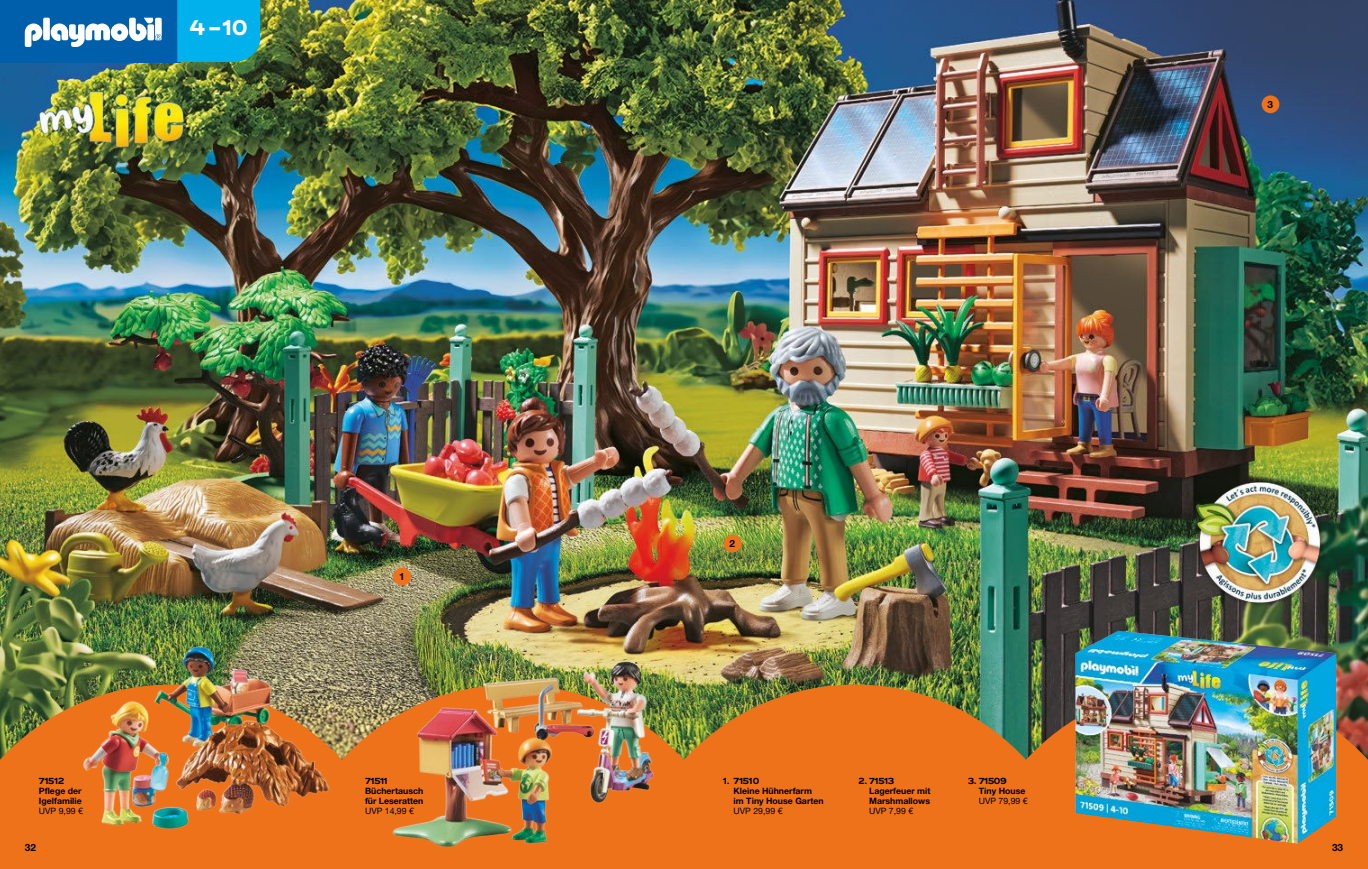
<style>
.page{position:relative;width:1368px;height:869px;background:#fff}
.page>*{position:absolute;margin:0;border:0;box-sizing:border-box;transform-origin:0 0}
.t1{font:700 21.25px "Byrd";color:#fff}
.t2{font:700 10px "Helvetica Neue World 75";color:#000}
.t3{font:700 8.75px/10px "Helvetica Neue World 75";color:#000}
.t4{font:8.75px "Helvetica Neue World 55 Roman";color:#000}
.t5{font:700 8.75px "Byrd";letter-spacing:-.04em;color:#000}
</style>
<div class="page">
<img style="left:0;top:0;width:1368px;height:684px">
<svg style="left:0;top:684px;width:83px;height:184px;background:#cb721f"></svg>
<svg style="left:332px;top:684px;width:60px;height:184px;background:#d57b30"></svg>
<img style="left:392px;top:611px;width:268px;height:257px">
<img style="left:83px;top:579px;width:249px;height:289px">
<div style="left:393px;top:567px;width:18px;height:18px;background:#ee7219;border-radius:50%"></div>
<img style="left:38px;top:89px;width:147px;height:60px">
<div style="left:0;top:0;width:181px;height:62px;background:#005faa"></div>
<svg style="left:25px;top:23px;width:17px;height:24px"></svg>
<div style="left:43px;top:18px;width:7px;height:22px;background:#fff;border-radius:2px"></div>
<svg style="left:51px;top:18px;width:111px;height:29px"></svg>
<div style="left:177px;top:0;width:83px;height:62px;background:#00b1eb"></div>
<div style="left:745px;top:684px;width:220px;height:184px;background:#ee7219"></div>
<svg style="left:965px;top:684px;width:403px;height:184px;background:#c96e25"></svg>
<img style="left:1075px;top:630px;width:261px;height:213px">
<div style="left:1261px;top:95px;width:18px;height:18px;background:#ee7219;border-radius:50%"></div>
<div style="left:724px;top:534px;width:17px;height:18px;background:#ee7219;border-radius:50%"></div>
<img style="left:1190px;top:472px;width:138px;height:138px">
<img style="left:623px;top:684px;width:122px;height:185px">
<h1 class="t1" style="left:190px;top:18px;width:60px">4 – 10</h1>
<p class="t5" style="left:39px;top:776px;width:27px">71512</p>
<p class="t3" style="left:39px;top:786px;width:44px">Pflege der<br>Igelfamilie</p>
<p class="t4" style="left:39px;top:807px;width:46px">UVP 9,99 €</p>
<p class="t2" style="left:25px;top:843px;width:13px">32</p>
<p class="t2" style="left:399px;top:573px;width:7px">1</p>
<p class="t5" style="left:365px;top:776px;width:24px">71511</p>
<p class="t3" style="left:365px;top:786px;width:60px">Büchertausch für Leseratten</p>
<p class="t4" style="left:365px;top:807px;width:50px">UVP 14,99 €</p>
<p class="t2" style="left:729px;top:540px;width:7px">2</p>
<p class="t5" style="left:723px;top:776px;width:38px">1. 71510</p>
<p class="t3" style="left:733px;top:786px;width:92px">Kleine Hühnerfarm im Tiny House Garten</p>
<p class="t4" style="left:733px;top:807px;width:50px">UVP 29,99 €</p>
<p class="t5" style="left:858px;top:776px;width:37px">2. 71513</p>
<p class="t3" style="left:869px;top:786px;width:63px">Lagerfeuer mit<br>Marshmallows</p>
<p class="t4" style="left:869px;top:807px;width:46px">UVP 7,99 €</p>
<p class="t5" style="left:968px;top:776px;width:40px">3. 71509</p>
<p class="t3" style="left:979px;top:786px;width:48px">Tiny House</p>
<p class="t4" style="left:979px;top:797px;width:50px">UVP 79,99 €</p>
<p class="t2" style="left:1267px;top:101px;width:7px">3</p>
<p class="t2" style="left:1332px;top:843px;width:13px">33</p>
</div>
